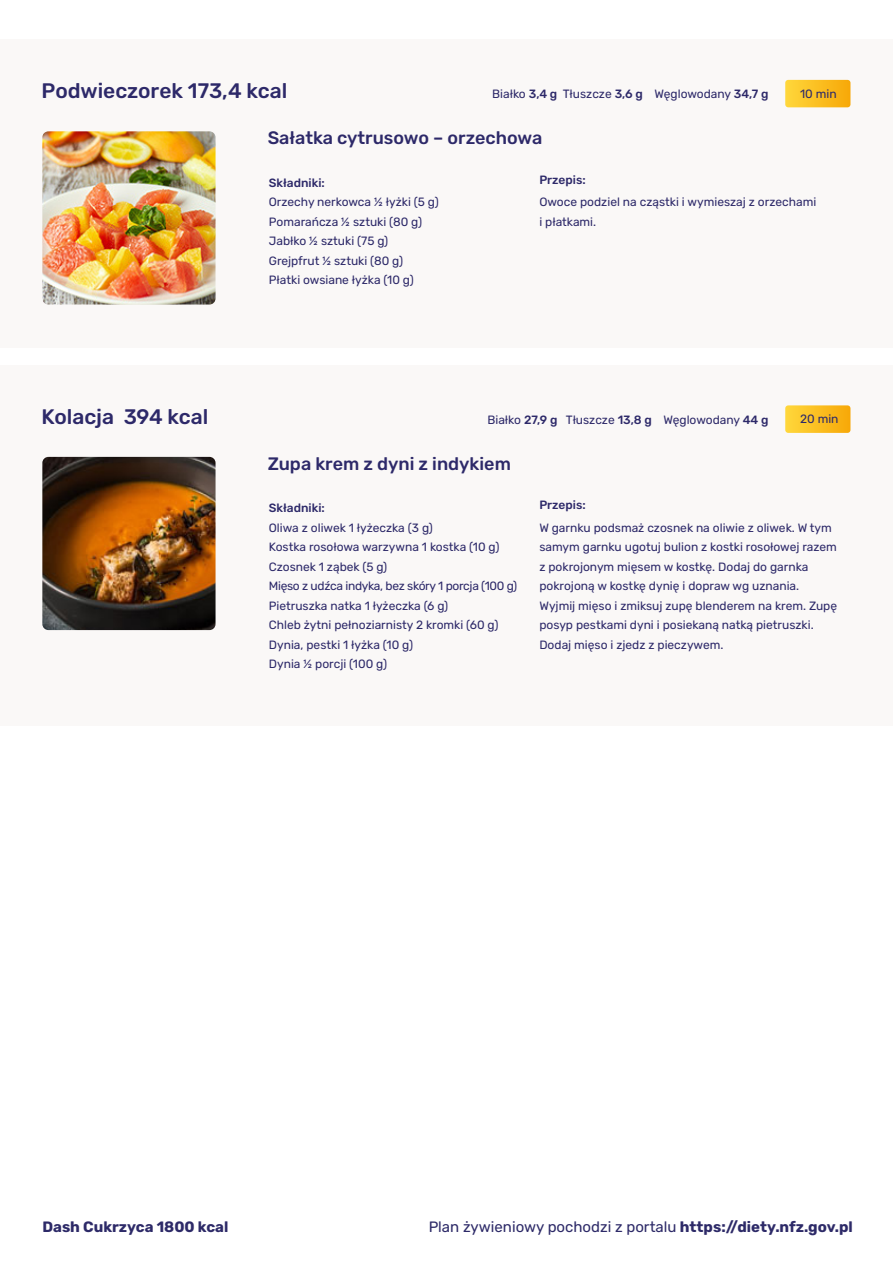
<style>
.page{position:relative;width:893px;height:1263px;background:#fff}
.page>*{position:absolute;margin:0;border:0;box-sizing:border-box;transform-origin:0 0}
.t1{font:500 21px "Rubik";color:#2d2969}
.t2{font:500 18px "Rubik";color:#2d2969}
.t3{font:15px "Rubik";color:#2d2a68}
.t4{font:700 15px "Rubik";color:#2d2a68}
.t5{font:12px/19.5px "Rubik";color:#2d2969}
.t6{font:500 12px "Rubik";color:#2d2969}
.s1{font-weight:500}
.s2{font-weight:700}
</style>
<div class="page">
<div style="left:0;top:39px;width:893px;height:309px;background:#faf8f7"></div>
<img style="left:42px;top:131px;width:174px;height:174px">
<svg style="left:785px;top:80px;width:65px;height:27px"></svg>
<div style="left:0;top:365px;width:893px;height:360px;background:#faf8f7"></div>
<img style="left:42px;top:457px;width:174px;height:173px">
<svg style="left:785px;top:405px;width:65px;height:28px"></svg>
<h1 class="t1" style="left:42px;top:79px;width:247px">Podwieczorek 173,4 kcal</h1>
<h2 class="t2" style="left:268px;top:127px;width:276px">Sałatka cytrusowo – orzechowa</h2>
<p class="t5" style="left:492px;top:84px;width:278px">Białko <span class="s1">3,4 g</span> Tłuszcze <span class="s1">3,6 g</span> Węglowodany <span class="s1">34,7 g</span></p>
<p class="t5" style="left:800px;top:84px;width:38px">10 min</p>
<h1 class="t1" style="left:42px;top:404px;width:168px">Kolacja 394 kcal</h1>
<p class="t6" style="left:269px;top:176px;width:57px">Składniki:</p>
<p class="t5" style="left:269px;top:192px;width:171px">Orzechy nerkowca ½ łyżki (5 g)<br>Pomarańcza ½ sztuki (80 g)<br>Jabłko ½ sztuki (75 g)<br>Grejpfrut ½ sztuki (80 g)<br>Płatki owsiane łyżka (10 g)</p>
<p class="t6" style="left:539px;top:173px;width:48px">Przepis:</p>
<p class="t5" style="left:539px;top:192px;width:278px">Owoce podziel na cząstki i wymieszaj z orzechami i płatkami.</p>
<p class="t5" style="left:487px;top:410px;width:283px">Białko <span class="s1">27,9 g</span> Tłuszcze <span class="s1">13,8 g</span> Węglowodany <span class="s1">44 g</span></p>
<p class="t5" style="left:800px;top:410px;width:40px">20 min</p>
<h2 class="t2" style="left:268px;top:453px;width:245px">Zupa krem z dyni z indykiem</h2>
<p class="t6" style="left:269px;top:501px;width:57px">Składniki:</p>
<p class="t5" style="left:269px;top:518px;width:250px">Oliwa z oliwek 1 łyżeczka (3 g)<br>Kostka rosołowa warzywna 1 kostka (10 g)<br>Czosnek 1 ząbek (5 g)<br>Mięso z udźca indyka, bez skóry 1 porcja (100 g)<br>Pietruszka natka 1 łyżeczka (6 g)<br>Chleb żytni pełnoziarnisty 2 kromki (60 g)<br>Dynia, pestki 1 łyżka (10 g)<br>Dynia ½ porcji (100 g)</p>
<p class="t6" style="left:539px;top:498px;width:48px">Przepis:</p>
<p class="t5" style="left:539px;top:518px;width:299px">W garnku podsmaż czosnek na oliwie z oliwek. W tym samym garnku ugotuj bulion z kostki rosołowej razem z pokrojonym mięsem w kostkę. Dodaj do garnka pokrojoną w kostkę dynię i dopraw wg uznania.<br>Wyjmij mięso i zmiksuj zupę blenderem na krem. Zupę posyp pestkami dyni i posiekaną natką pietruszki.<br>Dodaj mięso i zjedz z pieczywem.</p>
<p class="t4" style="left:42px;top:1217px;width:187px">Dash Cukrzyca 1800 kcal</p>
<p class="t3" style="left:429px;top:1218px;width:426px">Plan żywieniowy pochodzi z portalu <span class="s2">https://diety.nfz.gov.pl</span></p>
</div>
